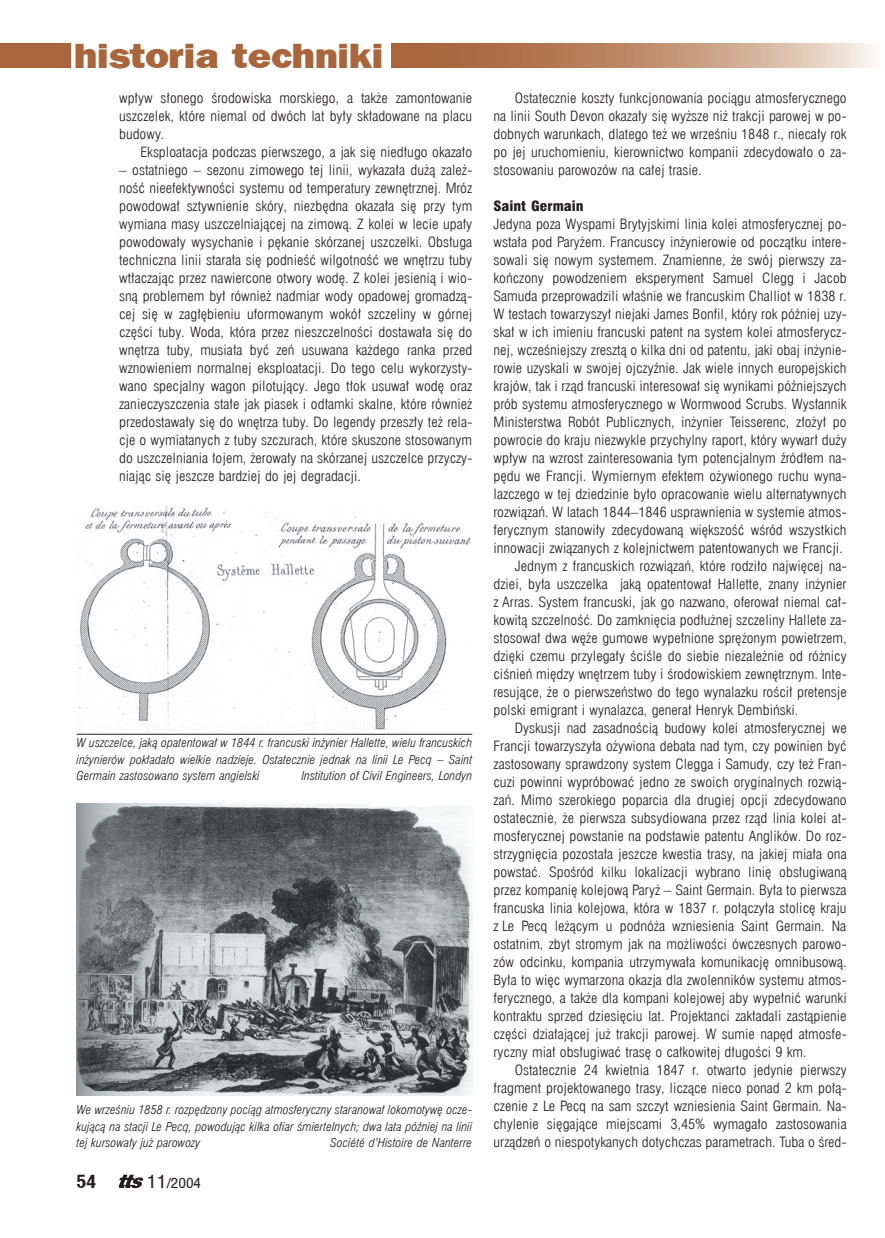
<style>
.page{position:relative;width:885px;height:1238px;background:#fff}
.page>*{position:absolute;margin:0;border:0;box-sizing:border-box;transform-origin:0 0}
.t1{font:36px "Frankfurt Goth Hvypl";color:#a9663c;scale:1.1 1}
.t2{font:700 18px "Switzerland Condpl";color:#231f20;scale:1.1 1}
.t3{font:13.8px/18px "Swis 721 Lt Cn EU Normal";color:#231f20;text-align:justify;scale:1.1 1}
.t4{font:13.8px "Swis 721 Blk Cn EU Normal";color:#231f20;scale:1.1 1}
.t5{font:13.8px "Switzerland Condpl";color:#231f20;scale:1.1 1}
.t6{font:12px/16.5px "Swis 721 Lt Cn EU Italic";color:#231f20;text-align:justify;scale:1.1 1}
.s1{font-size:18px}
</style>
<div class="page">
<div style="left:0;top:43px;width:70px;height:25px;background:#a9663c"></div>
<svg style="left:391px;top:43px;width:485px;height:25px;background:#c49577"></svg>
<svg style="left:119px;top:1174px;width:24px;height:13px"></svg>
<img style="left:77px;top:506px;width:394px;height:224px">
<img style="left:77px;top:803px;width:395px;height:292px">
<hr style="left:77px;top:734px;width:395px;height:1px;background:#231f20">
<h1 class="t1" style="left:74px;top:34px;width:282px">historia techniki</h1>
<p class="t3" style="left:119px;top:89px;width:322px">wpływ słonego środowiska morskiego, a także zamontowanie uszczelek, które niemal od dwóch lat były składowane na placu budowy.</p>
<p class="t3" style="left:140px;top:143px;width:303px">Eksploatacja podczas pierwszego, a jak się niedługo okazało</p>
<p class="t3" style="left:119px;top:161px;width:322px">– ostatniego – sezonu zimowego tej linii, wykazała dużą zależ&shy;ność nieefektywności systemu od temperatury zewnętrznej. Mróz powodował sztywnienie skóry, niezbędna okazała się przy tym wymiana masy uszczelniającej na zimową. Z kolei w lecie upały powodowały wysychanie i pękanie skórzanej uszczelki. Obsługa techniczna linii starała się podnieść wilgotność we wnętrzu tuby wtłaczając przez nawiercone otwory wodę. Z kolei jesienią i wio&shy;sną problemem był również nadmiar wody opadowej gromadzą&shy;cej się w zagłębieniu uformowanym wokół szczeliny w górnej części tuby. Woda, która przez nieszczelności dostawała się do wnętrza tuby, musiała być zeń usuwana każdego ranka przed wznowieniem normalnej eksploatacji. Do tego celu wykorzysty&shy;wano specjalny wagon pilotujący. Jego tłok usuwał wodę oraz zanieczyszczenia stałe jak piasek i odłamki skalne, które również przedostawały się do wnętrza tuby. Do legendy przeszły też rela&shy;cje o wymiatanych z tuby szczurach, które skuszone stosowanym do uszczelniania łojem, żerowały na skórzanej uszczelce przyczy&shy;niając się jeszcze bardziej do jej degradacji.</p>
<p class="t6" style="left:77px;top:735px;width:361px">W uszczelce, jaką opatentował w 1844 r. francuski inżynier Hallette, wielu francuskich inżynierów pokładało wielkie nadzieje. Ostatecznie jednak na linii Le Pecq – Saint Germain zastosowano system angielski</p>
<p class="t6" style="left:301px;top:768px;width:157px">Institution of Civil Engineers, Londyn</p>
<p class="t6" style="left:77px;top:1101px;width:361px">We wrześniu 1858 r. rozpędzony pociąg atmosferyczny staranował lokomotywę ocze&shy;kującą na stacji Le Pecq, powodując kilka ofiar śmiertelnych; dwa lata później na linii tej kursowały już parowozy</p>
<p class="t6" style="left:330px;top:1134px;width:131px">Société d’Histoire de Nanterre</p>
<h2 class="t2" style="left:77px;top:1170px;width:20px">54</h2>
<p class="t5" style="left:147px;top:1173px;width:51px"><span class="s1">11</span>/2004</p>
<p class="t3" style="left:493px;top:89px;width:322px;text-indent:21px">Ostatecznie koszty funkcjonowania pociągu atmosferycznego na linii South Devon okazały się wyższe niż trakcji parowej w po&shy;dobnych warunkach, dlatego też we wrześniu 1848 r., niecały rok po jej uruchomieniu, kierownictwo kompanii zdecydowało o za&shy;stosowaniu parowozów na całej trasie.</p>
<p class="t4" style="left:493px;top:197px;width:83px">Saint Germain</p>
<p class="t3" style="left:493px;top:215px;width:322px">Jedyna poza Wyspami Brytyjskimi linia kolei atmosferycznej po-</p>
<p class="t3" style="left:493px;top:233px;width:322px">wstała pod Paryżem. Francuscy inżynierowie od początku intere-</p>
<p class="t3" style="left:493px;top:251px;width:322px">sowali się nowym systemem. Znamienne, że swój pierwszy za-</p>
<p class="t3" style="left:493px;top:269px;width:322px">kończony powodzeniem eksperyment Samuel Clegg i Jacob</p>
<p class="t3" style="left:493px;top:287px;width:322px">Samuda przeprowadzili właśnie we francuskim Challiot w 1838 r.</p>
<p class="t3" style="left:493px;top:305px;width:322px">W testach towarzyszył niejaki James Bonfil, który rok później uzy-</p>
<p class="t3" style="left:493px;top:323px;width:322px">skał w ich imieniu francuski patent na system kolei atmosferycz-</p>
<p class="t3" style="left:493px;top:341px;width:322px">nej, wcześniejszy zresztą o kilka dni od patentu, jaki obaj inżynie-</p>
<p class="t3" style="left:493px;top:359px;width:322px">rowie uzyskali w swojej ojczyźnie. Jak wiele innych europejskich</p>
<p class="t3" style="left:493px;top:377px;width:322px">krajów, tak i rząd francuski interesował się wynikami późniejszych</p>
<p class="t3" style="left:493px;top:395px;width:322px">prób systemu atmosferycznego w Wormwood Scrubs. Wysłannik</p>
<p class="t3" style="left:493px;top:413px;width:322px">Ministerstwa Robót Publicznych, inżynier Teisserenc, złożył po</p>
<p class="t3" style="left:493px;top:431px;width:322px">powrocie do kraju niezwykle przychylny raport, który wywarł duży</p>
<p class="t3" style="left:493px;top:449px;width:322px">wpływ na wzrost zainteresowania tym potencjalnym źródłem na-</p>
<p class="t3" style="left:493px;top:467px;width:322px">pędu we Francji. Wymiernym efektem ożywionego ruchu wyna-</p>
<p class="t3" style="left:493px;top:485px;width:322px">lazczego w tej dziedzinie było opracowanie wielu alternatywnych</p>
<p class="t3" style="left:493px;top:503px;width:322px">rozwiązań. W latach 1844–1846 usprawnienia w systemie atmos-</p>
<p class="t3" style="left:493px;top:521px;width:322px">ferycznym stanowiły zdecydowaną większość wśród wszystkich</p>
<p class="t3" style="left:493px;top:539px;width:319px">innowacji związanych z kolejnictwem patentowanych we Francji.</p>
<p class="t3" style="left:514px;top:557px;width:303px">Jednym z francuskich rozwiązań, które rodziło najwięcej na-</p>
<p class="t3" style="left:493px;top:575px;width:322px">dziei, była uszczelka jaką opatentował Hallette, znany inżynier</p>
<p class="t3" style="left:493px;top:593px;width:322px">z Arras. System francuski, jak go nazwano, oferował niemal cał-</p>
<p class="t3" style="left:493px;top:611px;width:322px">kowitą szczelność. Do zamknięcia podłużnej szczeliny Hallete za-</p>
<p class="t3" style="left:493px;top:629px;width:322px">stosował dwa węże gumowe wypełnione sprężonym powietrzem,</p>
<p class="t3" style="left:493px;top:647px;width:322px">dzięki czemu przylegały ściśle do siebie niezależnie od różnicy</p>
<p class="t3" style="left:493px;top:665px;width:322px">ciśnień między wnętrzem tuby i środowiskiem zewnętrznym. Inte-</p>
<p class="t3" style="left:493px;top:683px;width:322px">resujące, że o pierwszeństwo do tego wynalazku rościł pretensje</p>
<p class="t3" style="left:493px;top:701px;width:278px">polski emigrant i wynalazca, generał Henryk Dembiński.</p>
<p class="t3" style="left:514px;top:719px;width:303px">Dyskusji nad zasadnością budowy kolei atmosferycznej we</p>
<p class="t3" style="left:493px;top:737px;width:322px">Francji towarzyszyła ożywiona debata nad tym, czy powinien być</p>
<p class="t3" style="left:493px;top:755px;width:322px">zastosowany sprawdzony system Clegga i Samudy, czy też Fran-</p>
<p class="t3" style="left:493px;top:773px;width:322px">cuzi powinni wypróbować jedno ze swoich oryginalnych rozwią-</p>
<p class="t3" style="left:493px;top:791px;width:322px">zań. Mimo szerokiego poparcia dla drugiej opcji zdecydowano</p>
<p class="t3" style="left:493px;top:809px;width:322px">ostatecznie, że pierwsza subsydiowana przez rząd linia kolei at-</p>
<p class="t3" style="left:493px;top:827px;width:322px">mosferycznej powstanie na podstawie patentu Anglików. Do roz-</p>
<p class="t3" style="left:493px;top:845px;width:322px">strzygnięcia pozostała jeszcze kwestia trasy, na jakiej miała ona</p>
<p class="t3" style="left:493px;top:863px;width:322px">powstać. Spośród kilku lokalizacji wybrano linię obsługiwaną</p>
<p class="t3" style="left:493px;top:881px;width:322px">przez kompanię kolejową Paryż – Saint Germain. Była to pierwsza</p>
<p class="t3" style="left:493px;top:899px;width:322px">francuska linia kolejowa, która w 1837 r. połączyła stolicę kraju</p>
<p class="t3" style="left:493px;top:917px;width:322px">z Le Pecq leżącym u podnóża wzniesienia Saint Germain. Na</p>
<p class="t3" style="left:493px;top:935px;width:322px">ostatnim, zbyt stromym jak na możliwości ówczesnych parowo-</p>
<p class="t3" style="left:493px;top:953px;width:322px">zów odcinku, kompania utrzymywała komunikację omnibusową.</p>
<p class="t3" style="left:493px;top:971px;width:322px">Była to więc wymarzona okazja dla zwolenników systemu atmos-</p>
<p class="t3" style="left:493px;top:989px;width:322px">ferycznego, a także dla kompani kolejowej aby wypełnić warunki</p>
<p class="t3" style="left:493px;top:1007px;width:322px">kontraktu sprzed dziesięciu lat. Projektanci zakładali zastąpienie</p>
<p class="t3" style="left:493px;top:1025px;width:322px">części działającej już trakcji parowej. W sumie napęd atmosfe-</p>
<p class="t3" style="left:493px;top:1043px;width:286px">ryczny miał obsługiwać trasę o całkowitej długości 9 km.</p>
<p class="t3" style="left:514px;top:1061px;width:303px">Ostatecznie 24 kwietnia 1847 r. otwarto jedynie pierwszy</p>
<p class="t3" style="left:493px;top:1079px;width:322px">fragment projektowanego trasy, liczące nieco ponad 2 km połą-</p>
<p class="t3" style="left:493px;top:1097px;width:322px">czenie z Le Pecq na sam szczyt wzniesienia Saint Germain. Na-</p>
<p class="t3" style="left:493px;top:1115px;width:322px">chylenie sięgające miejscami 3,45% wymagało zastosowania</p>
<p class="t3" style="left:493px;top:1133px;width:322px">urządzeń o niespotykanych dotychczas parametrach. Tuba o śred-</p>
</div>
